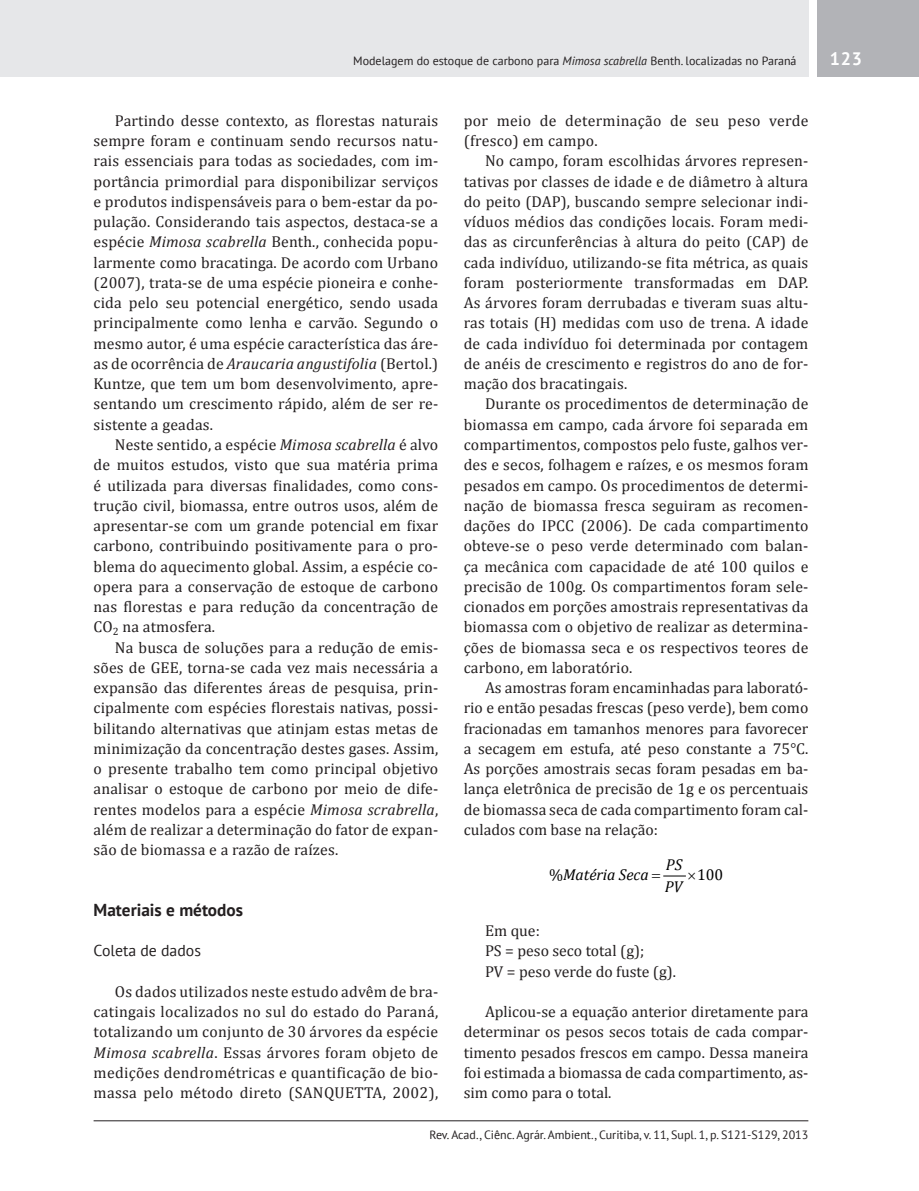
<style>
.page{position:relative;width:919px;height:1191px;background:#fff}
.page>*{position:absolute;margin:0;border:0;box-sizing:border-box;transform-origin:0 0}
.t1{font:700 18px "PT Sans";color:#fff}
.t2{font:700 17.25px "PT Sans";color:#231f20}
.t3{font:15.75px/20.2px "Cambria";letter-spacing:.01em;color:#231f20;text-align:justify}
.t4{font:italic 15.75px "Cambria";color:#000001}
.t5{font:15.75px "PT Sans";color:#231f20}
.t6{font:15.75px "Cambria Math";color:#000001}
.t7{font:12px "PT Sans";color:#231f20}
.s1{font-style:italic}
.s2{font-style:normal}
</style>
<div class="page">
<hr style="left:94px;top:1120px;width:714px;height:1px;background:#231f20">
<div style="left:0;top:0;width:808px;height:77px;background:#e6e7e9"></div>
<div style="left:816px;top:0;width:102px;height:77px;background:#b2b3b7"></div>
<svg style="left:663px;top:875px;width:23px;height:2px"></svg>
<p class="t7" style="left:353px;top:53px;width:445px">Modelagem do estoque de carbono para <span class="s1">Mimosa scabrella</span> Benth. localizadas no Paraná</p>
<p class="t1" style="left:829px;top:47px;width:34px">123</p>
<p class="t3" style="left:94px;top:110px;width:346px;text-indent:21px">Partindo desse contexto, as florestas naturais sempre foram e continuam sendo recursos natu&shy;rais essenciais para todas as sociedades, com im&shy;portância primordial para disponibilizar serviços e produtos indispensáveis para o bem-estar da po&shy;pulação. Considerando tais aspectos, destaca-se a espécie <span class="s1">Mimosa scabrella</span> Benth., conhecida popu&shy;larmente como bracatinga. De acordo com Urbano (2007), trata-se de uma espécie pioneira e conhe&shy;cida pelo seu potencial energético, sendo usada principalmente como lenha e carvão. Segundo o mesmo autor, é uma espécie característica das áre&shy;as de ocorrência de <span class="s1">Araucaria angustifolia</span> (Bertol.)<br>Kuntze, que tem um bom desenvolvimento, apre&shy;sentando um crescimento rápido, além de ser re&shy;sistente a geadas.</p>
<p class="t3" style="left:94px;top:434px;width:346px;text-indent:21px">Neste sentido, a espécie <span class="s1">Mimosa scabrella</span> é alvo de muitos estudos, visto que sua matéria prima é utilizada para diversas finalidades, como cons&shy;trução civil, biomassa, entre outros usos, além de apresentar-se com um grande potencial em fixar carbono, contribuindo positivamente para o pro&shy;blema do aquecimento global. Assim, a espécie co&shy;opera para a conservação de estoque de carbono nas florestas e para redução da concentração de CO<sub>2</sub> na atmosfera.</p>
<p class="t3" style="left:94px;top:637px;width:346px;text-indent:21px">Na busca de soluções para a redução de emis&shy;sões de GEE, torna-se cada vez mais necessária a expansão das diferentes áreas de pesquisa, prin&shy;cipalmente com espécies florestais nativas, possi&shy;bilitando alternativas que atinjam estas metas de minimização da concentração destes gases. Assim, o presente trabalho tem como principal objetivo analisar o estoque de carbono por meio de dife&shy;rentes modelos para a espécie <span class="s1">Mimosa scrabrella</span>, além de realizar a determinação do fator de expan&shy;são de biomassa e a razão de raízes.</p>
<p class="t2" style="left:94px;top:898px;width:151px">Materiais e métodos</p>
<p class="t5" style="left:94px;top:940px;width:109px">Coleta de dados</p>
<p class="t3" style="left:94px;top:981px;width:346px;text-indent:21px">Os dados utilizados neste estudo advêm de bra&shy;catingais localizados no sul do estado do Paraná, totalizando um conjunto de 30 árvores da espécie <span class="s1">Mimosa scabrella</span>. Essas árvores foram objeto de medições dendrométricas e quantificação de bio&shy;massa pelo método direto (SANQUETTA, 2002),</p>
<p class="t3" style="left:463px;top:110px;width:346px">por meio de determinação de seu peso verde (fresco) em campo.</p>
<p class="t3" style="left:463px;top:151px;width:346px;text-indent:21px">No campo, foram escolhidas árvores represen&shy;tativas por classes de idade e de diâmetro à altura do peito (DAP), buscando sempre selecionar indi&shy;víduos médios das condições locais. Foram medi&shy;das as circunferências à altura do peito (CAP) de cada indivíduo, utilizando-se fita métrica, as quais foram posteriormente transformadas em DAP.<br>As árvores foram derrubadas e tiveram suas altu&shy;ras totais (H) medidas com uso de trena. A idade de cada indivíduo foi determinada por contagem de anéis de crescimento e registros do ano de for&shy;mação dos bracatingais.</p>
<p class="t3" style="left:463px;top:394px;width:346px;text-indent:21px">Durante os procedimentos de determinação de biomassa em campo, cada árvore foi separada em compartimentos, compostos pelo fuste, galhos ver&shy;des e secos, folhagem e raízes, e os mesmos foram pesados em campo. Os procedimentos de determi&shy;nação de biomassa fresca seguiram as recomen&shy;dações do IPCC (2006). De cada compartimento obteve-se o peso verde determinado com balan&shy;ça mecânica com capacidade de até 100 quilos e precisão de 100g. Os compartimentos foram sele&shy;cionados em porções amostrais representativas da biomassa com o objetivo de realizar as determina&shy;ções de biomassa seca e os respectivos teores de carbono, em laboratório.</p>
<p class="t3" style="left:463px;top:677px;width:346px;text-indent:21px">As amostras foram encaminhadas para laborató&shy;rio e então pesadas frescas (peso verde), bem como fracionadas em tamanhos menores para favorecer a secagem em estufa, até peso constante a 75°C.<br>As porções amostrais secas foram pesadas em ba&shy;lança eletrônica de precisão de 1g e os percentuais de biomassa seca de cada compartimento foram cal&shy;culados com base na relação:</p>
<p class="t6" style="left:697px;top:865px;width:27px">100</p>
<p class="t4" style="left:665px;top:855px;width:18px">PS</p>
<p class="t4" style="left:549px;top:865px;width:101px"><span class="s2">%</span>Matéria Seca</p>
<p class="t4" style="left:664px;top:877px;width:19px">PV</p>
<p class="t3" style="left:485px;top:920px;width:193px;text-align:left">Em que:<br>PS = peso seco total (g);<br>PV = peso verde do fuste (g).</p>
<p class="t3" style="left:463px;top:1001px;width:346px;text-indent:21px">Aplicou-se a equação anterior diretamente para determinar os pesos secos totais de cada compar&shy;timento pesados frescos em campo. Dessa maneira foi estimada a biomassa de cada compartimento, as&shy;sim como para o total.</p>
<p class="t7" style="left:429px;top:1126px;width:380px">Rev. Acad., Ciênc. Agrár. Ambient., Curitiba, v. 11, Supl. 1, p. S121-S129, 2013</p>
</div>
